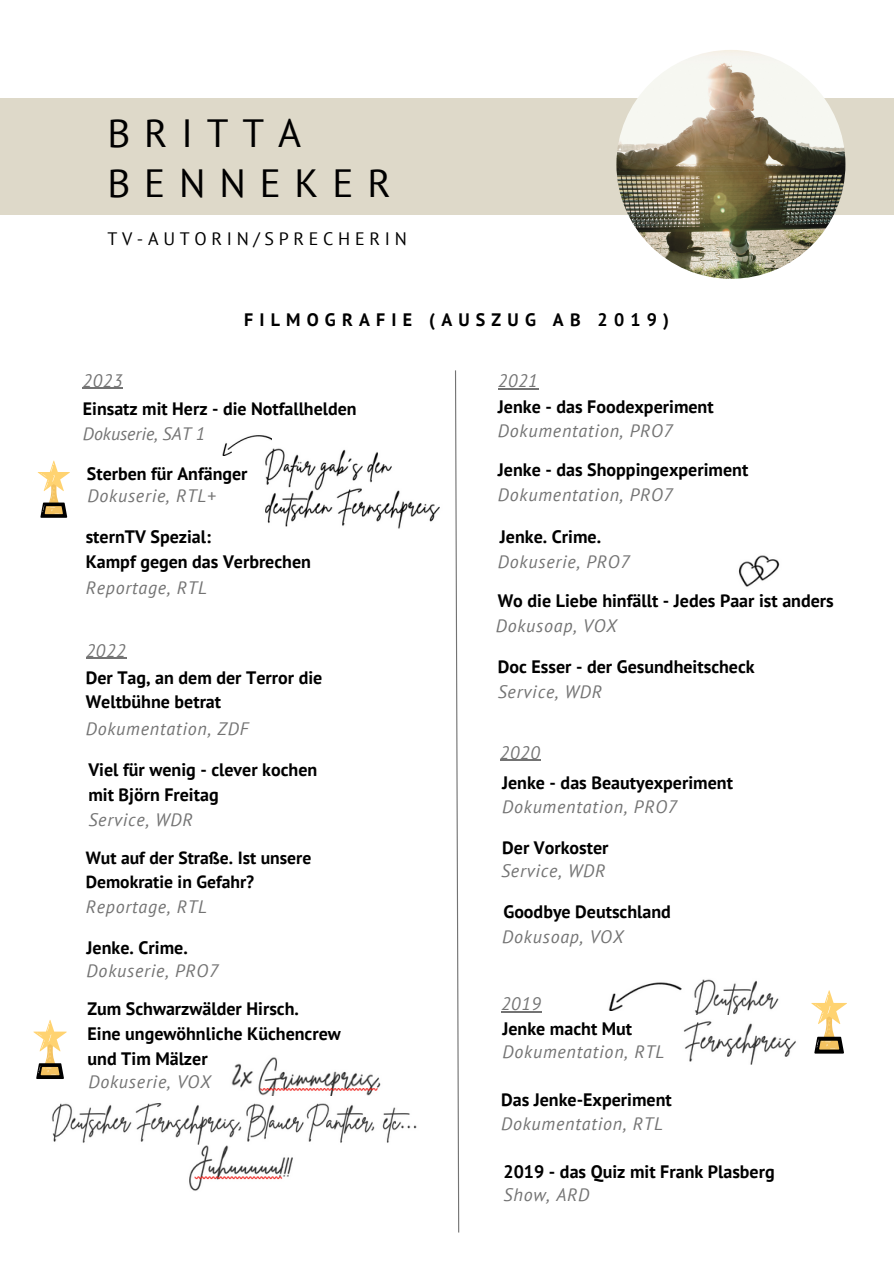
<style>
.page{position:relative;width:894px;height:1264px;background:#fff}
.page>*{position:absolute;margin:0;border:0;box-sizing:border-box;transform-origin:0 0}
.t1{font:39.3px "PT Sans";letter-spacing:.35em;color:#000}
.t2{font:700 18px/24.8px "PT Sans";color:#000}
.t3{font:italic 18px "PT Sans";letter-spacing:.045em;color:#737373}
.t4{font:700 18px "PT Sans";letter-spacing:.345em;color:#000}
.t5{font:18px "PT Sans";letter-spacing:.26em;color:#000}
.t6{font:700 17.85px "PT Sans";color:#000}
.t7{font:italic 17.85px "PT Sans";color:#737373}
.t8{font:700 17.55px/24.3px "PT Sans";color:#000}
</style>
<div class="page">
<div style="left:0;top:98px;width:893px;height:117px;background:#ded9c9"></div>
<img style="left:616px;top:50px;width:229px;height:229px;border-radius:50%">
<img style="left:222px;top:435px;width:49px;height:20px">
<svg style="left:455px;top:370px;width:4px;height:863px"></svg>
<svg style="left:38px;top:460px;width:32px;height:58px"></svg>
<hr style="left:83px;top:388px;width:40px;height:1px;background:#737373">
<img style="left:249px;top:441px;width:191px;height:88px">
<svg style="left:33px;top:1020px;width:34px;height:58px"></svg>
<img style="left:231px;top:1063px;width:22px;height:25px">
<img style="left:258px;top:1057px;width:123px;height:39px">
<img style="left:189px;top:1144px;width:104px;height:47px">
<img style="left:51px;top:1103px;width:366px;height:41px">
<img style="left:694px;top:979px;width:85px;height:36px">
<img style="left:683px;top:1021px;width:113px;height:43px">
<svg style="left:811px;top:990px;width:35px;height:63px"></svg>
<img style="left:608px;top:982px;width:74px;height:28px">
<img style="left:738px;top:555px;width:42px;height:32px">
<hr style="left:86px;top:657px;width:40px;height:2px;background:#737373">
<hr style="left:498px;top:388px;width:40px;height:1px;background:#737373">
<hr style="left:500px;top:759px;width:40px;height:1px;background:#737373">
<hr style="left:501px;top:1011px;width:40px;height:1px;background:#737373">
<p class="t1" style="left:107px;top:107px;width:195px">BRITTA</p>
<p class="t1" style="left:107px;top:157px;width:285px">BENNEKER</p>
<p class="t5" style="left:107px;top:226px;width:301px">TV-AUTORIN/SPRECHERIN</p>
<p class="t3" style="left:83px;top:368px;width:41px">2023</p>
<p class="t4" style="left:244px;top:308px;width:426px">FILMOGRAFIE (AUSZUG AB 2019)</p>
<p class="t3" style="left:498px;top:369px;width:41px">2021</p>
<p class="t6" style="left:83px;top:397px;width:275px">Einsatz mit Herz - die Notfallhelden</p>
<p class="t7" style="left:83px;top:422px;width:124px">Dokuserie, SAT 1</p>
<p class="t2" style="left:87px;top:461px;width:162px">Sterben für Anfänger</p>
<p class="t3" style="left:87px;top:483px;width:130px">Dokuserie, RTL+</p>
<p class="t2" style="left:86px;top:524px;width:127px">sternTV Spezial:</p>
<p class="t2" style="left:86px;top:549px;width:227px">Kampf gegen das Verbrechen</p>
<p class="t3" style="left:86px;top:575px;width:123px">Reportage, RTL</p>
<p class="t3" style="left:86px;top:638px;width:41px">2022</p>
<p class="t2" style="left:86px;top:664px;width:238px">Der Tag, an dem der Terror die<br>Weltbühne betrat</p>
<p class="t3" style="left:86px;top:716px;width:164px">Dokumentation, ZDF</p>
<p class="t2" style="left:88px;top:757px;width:230px">Viel für wenig - clever kochen</p>
<p class="t2" style="left:88px;top:781px;width:132px">mit Björn Freitag</p>
<p class="t3" style="left:88px;top:808px;width:106px">Service, WDR</p>
<p class="t8" style="left:86px;top:845px;width:227px">Wut auf der Straße. Ist unsere<br>Demokratie in Gefahr?</p>
<p class="t3" style="left:86px;top:895px;width:123px">Reportage, RTL</p>
<p class="t2" style="left:87px;top:934px;width:103px">Jenke. Crime.</p>
<p class="t3" style="left:87px;top:958px;width:133px">Dokuserie, PRO7</p>
<p class="t2" style="left:87px;top:996px;width:213px">Zum Schwarzwälder Hirsch.</p>
<p class="t2" style="left:87px;top:1020px;width:255px">Eine ungewöhnliche Küchencrew</p>
<p class="t2" style="left:87px;top:1045px;width:122px">und Tim Mälzer</p>
<p class="t3" style="left:88px;top:1069px;width:124px">Dokuserie, VOX</p>
<p class="t2" style="left:498px;top:393px;width:217px">Jenke - das Foodexperiment</p>
<p class="t3" style="left:498px;top:419px;width:176px">Dokumentation, PRO7</p>
<p class="t2" style="left:498px;top:457px;width:252px">Jenke - das Shoppingexperiment</p>
<p class="t3" style="left:498px;top:483px;width:176px">Dokumentation, PRO7</p>
<p class="t2" style="left:500px;top:524px;width:103px">Jenke. Crime.</p>
<p class="t3" style="left:498px;top:549px;width:133px">Dokuserie, PRO7</p>
<p class="t2" style="left:497px;top:588px;width:337px">Wo die Liebe hinfällt - Jedes Paar ist anders</p>
<p class="t3" style="left:495px;top:613px;width:123px">Dokusoap, VOX</p>
<p class="t2" style="left:497px;top:654px;width:258px">Doc Esser - der Gesundheitscheck</p>
<p class="t3" style="left:497px;top:679px;width:106px">Service, WDR</p>
<p class="t3" style="left:500px;top:740px;width:41px">2020</p>
<p class="t2" style="left:502px;top:770px;width:232px">Jenke - das Beautyexperiment</p>
<p class="t3" style="left:502px;top:794px;width:176px">Dokumentation, PRO7</p>
<p class="t2" style="left:502px;top:834px;width:108px">Der Vorkoster</p>
<p class="t3" style="left:501px;top:859px;width:106px">Service, WDR</p>
<p class="t2" style="left:503px;top:899px;width:169px">Goodbye Deutschland</p>
<p class="t3" style="left:502px;top:924px;width:123px">Dokusoap, VOX</p>
<p class="t3" style="left:501px;top:991px;width:41px">2019</p>
<p class="t2" style="left:502px;top:1015px;width:131px">Jenke macht Mut</p>
<p class="t3" style="left:502px;top:1039px;width:163px">Dokumentation, RTL</p>
<p class="t2" style="left:501px;top:1087px;width:172px">Das Jenke-Experiment</p>
<p class="t3" style="left:501px;top:1111px;width:163px">Dokumentation, RTL</p>
<p class="t2" style="left:503px;top:1158px;width:272px">2019 - das Quiz mit Frank Plasberg</p>
<p class="t3" style="left:503px;top:1182px;width:87px">Show, ARD</p>
</div>
